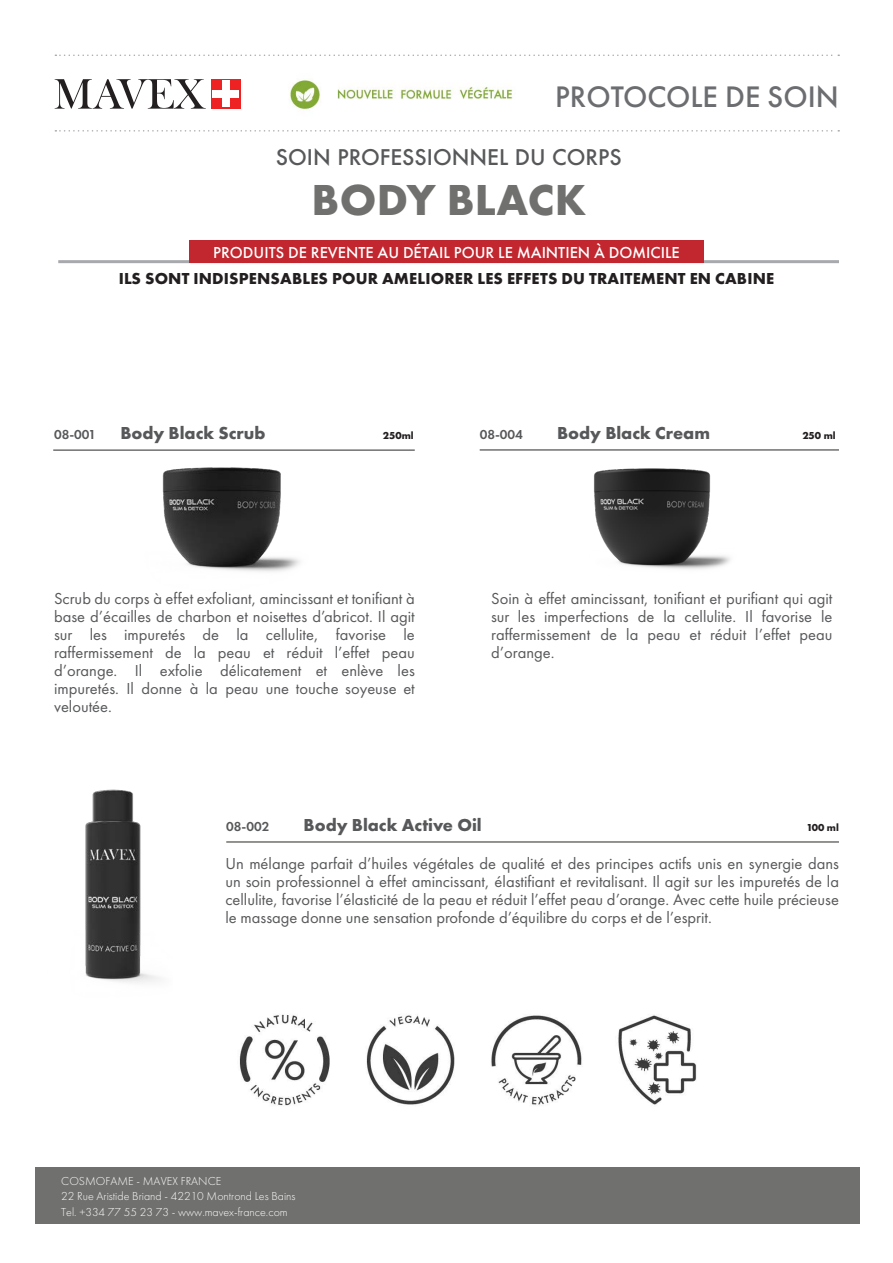
<style>
.page{position:relative;width:893px;height:1263px;background:#fff}
.page>*{position:absolute;margin:0;border:0;box-sizing:border-box;transform-origin:0 0}
.t1{font:700 45px "Futura PT";letter-spacing:.01em;color:#70706e}
.t2{font:500 30.75px "Futura PT";color:#6c6d70}
.t3{font:500 21px "Futura";color:#57585a}
.t4{font:700 18px "Futura PT";color:#57585a}
.paragrafo_prodotto{font:16.5px/18px "Futura PT";color:#57585a;text-align:justify}
.t5{font:700 16.5px "Futura PT";letter-spacing:.01em;color:#231f20}
.t6{font:500 16.5px "Futura PT";color:#fff}
.paragrafo_prodotto-2{font:600 13.5px "Futura PT";color:#57585a}
.t7{font:300 12px/15.1px "Futura PT";color:#fff}
.t8{font:700 10.5px "Futura PT";color:#231f20}
</style>
<div class="page">
<div style="left:35px;top:1168px;width:825px;height:56px;background:#70706e"></div>
<svg style="left:55px;top:79px;width:151px;height:30px"></svg>
<div style="left:211px;top:79px;width:30px;height:30px;background:#ee2123"></div>
<div style="left:213px;top:90px;width:26px;height:8px;background:#fff"></div>
<div style="left:222px;top:81px;width:8px;height:26px;background:#fff"></div>
<svg style="left:55px;top:55px;width:784px;height:1px"></svg>
<svg style="left:55px;top:130px;width:784px;height:2px"></svg>
<hr style="left:58px;top:260px;width:781px;height:3px;background:#a8a9ad">
<div style="left:189px;top:240px;width:515px;height:23px;background:#c2262e"></div>
<hr style="left:53px;top:449px;width:362px;height:2px;background:#70706e">
<hr style="left:480px;top:449px;width:359px;height:2px;background:#70706e">
<hr style="left:226px;top:841px;width:613px;height:2px;background:#70706e">
<img style="left:85px;top:789px;width:75px;height:194px">
<img style="left:558px;top:449px;width:196px;height:120px">
<img style="left:122px;top:449px;width:208px;height:123px">
<img style="left:290px;top:80px;width:223px;height:30px">
<img style="left:239px;top:1014px;width:458px;height:92px">
<h2 class="t2" style="left:555px;top:78px;width:285px">PROTOCOLE DE SOIN</h2>
<p class="t3" style="left:276px;top:143px;width:347px">SOIN PROFESSIONNEL DU CORPS</p>
<h1 class="t1" style="left:311px;top:171px;width:276px">BODY BLACK</h1>
<p class="t6" style="left:213px;top:242px;width:468px">PRODUITS DE REVENTE AU DÉTAIL POUR LE MAINTIEN À DOMICILE</p>
<p class="t5" style="left:119px;top:267px;width:657px">ILS SONT INDISPENSABLES POUR AMELIORER LES EFFETS DU TRAITEMENT EN CABINE</p>
<p class="paragrafo_prodotto-2" style="left:54px;top:426px;width:44px">08-001</p>
<p class="t4" style="left:120px;top:421px;width:147px">Body Black Scrub</p>
<p class="t8" style="left:383px;top:429px;width:32px">250ml</p>
<p class="paragrafo_prodotto-2" style="left:480px;top:426px;width:45px">08-004</p>
<p class="t4" style="left:557px;top:421px;width:155px">Body Black Cream</p>
<p class="t8" style="left:802px;top:428px;width:35px">250 ml</p>
<p class="paragrafo_prodotto" style="left:54px;top:589px;width:362px">Scrub du corps à effet exfoliant, amincissant et tonifiant à base d’écailles de charbon et noisettes d’abricot. Il agit sur les impuretés de la cellulite, favorise le raffermissement de la peau et réduit l’effet peau d’orange. Il exfolie délicatement et enlève les impuretés. Il donne à la peau une touche soyeuse et veloutée.</p>
<p class="paragrafo_prodotto" style="left:491px;top:589px;width:343px">Soin à effet amincissant, tonifiant et purifiant qui agit sur les imperfections de la cellulite. Il favorise le raffermissement de la peau et réduit l’effet peau d’orange.</p>
<p class="paragrafo_prodotto-2" style="left:226px;top:818px;width:45px">08-002</p>
<p class="t4" style="left:304px;top:813px;width:180px">Body Black Active Oil</p>
<p class="t8" style="left:806px;top:820px;width:34px">100 ml</p>
<p class="paragrafo_prodotto" style="left:225px;top:854px;width:615px">Un mélange parfait d’huiles végétales de qualité et des principes actifs unis en synergie dans un soin professionnel à effet amincissant, élastifiant et revitalisant. Il agit sur les impuretés de la cellulite, favorise l’élasticité de la peau et réduit l’effet peau d’orange. Avec cette huile précieuse le massage donne une sensation profonde d’équilibre du corps et de l’esprit.</p>
<p class="t7" style="left:61px;top:1174px;width:236px">COSMOFAME - MAVEX FRANCE<br>22 Rue Aristide Briand - 42210 Montrond Les Bains<br>Tel. +334 77 55 23 73 - www.mavex-france.com</p>
</div>
